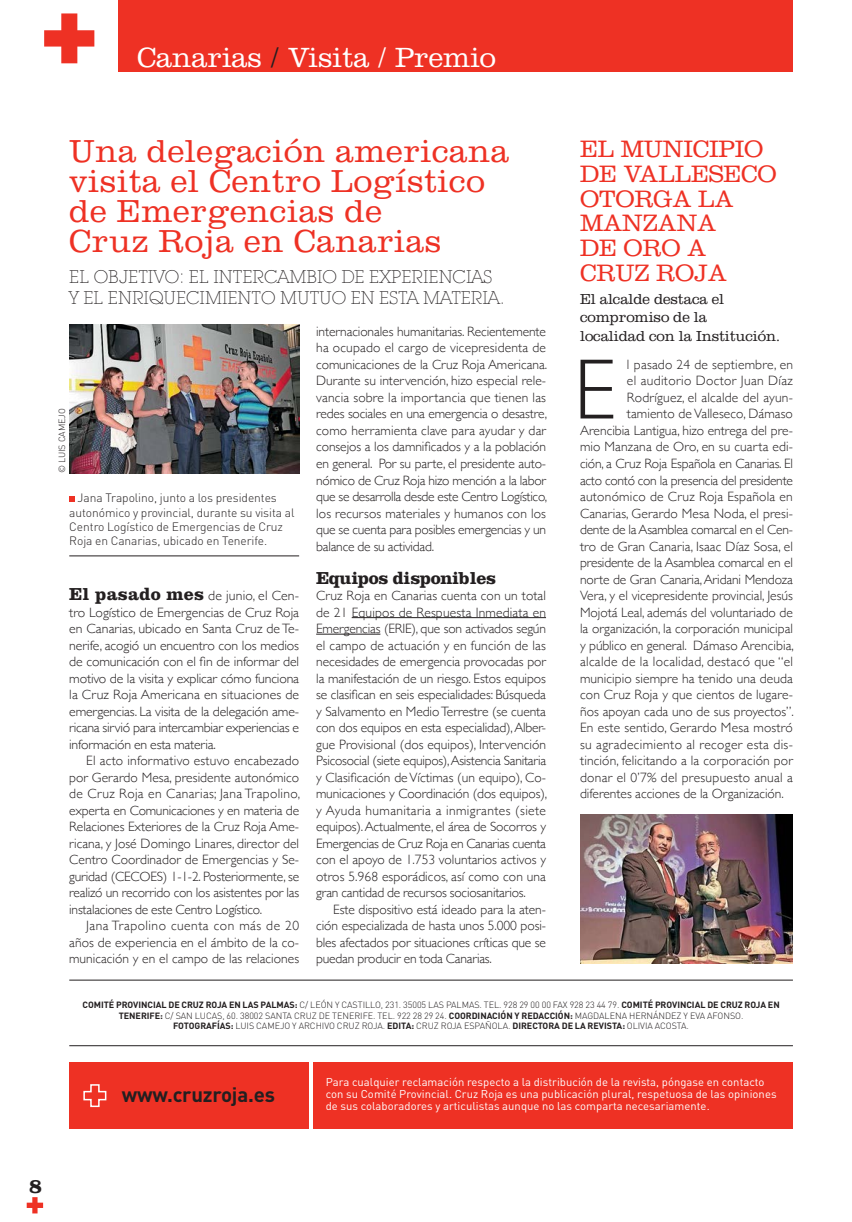
<style>
.page{position:relative;width:852px;height:1222px;background:#fff}
.page>*{position:absolute;margin:0;border:0;box-sizing:border-box;transform-origin:0 0}
.t1{font:300 86.1px "Gill Sans";color:#231f20}
.t2{font:300 33px/30px "Clarendon";letter-spacing:.02em;color:#ee3124}
.t3{font:300 28.8px "Clarendon";color:#fff}
.t4{font:300 24.6px/24.6px "Clarendon";letter-spacing:-.005em;color:#ee3124}
.t5{font:700 21px "Clarendon";color:#231f20}
.t6{font:700 20.4px "DIN";letter-spacing:-.01em;color:#231f20}
.t7{font:300 18px/21px "Lubalin Graph IT Cby BT Xtra";letter-spacing:-.005em;color:#231f20}
.t8{font:700 18px "Clarendon";letter-spacing:-.015em;color:#231f20}
.t9{font:300 15px/18px "Clarendon";letter-spacing:-.005em;color:#231f20}
.t10{font:300 13.5px/16.5px "Gill Sans";color:#231f20;text-align:justify}
.t11{font:300 13.5px "Gill Sans";letter-spacing:.025em;color:#231f20}
.t12{font:300 13.5px "Gill Sans";letter-spacing:-.02em;color:#231f20}
.t13{font:300 13.5px "Gill Sans";letter-spacing:.02em;color:#231f20}
.t14{font:300 12px/14.2px "DIN";letter-spacing:-.005em;color:#231f20}
.t15{font:11.25px/12px "DIN";letter-spacing:.005em;color:#fff}
.t16{font:300 9px/10.5px "DIN";letter-spacing:-.005em;color:#231f20;text-align:center}
.s1{color:#231f20}
.s2{font-family:"Clarendon";font-weight:700;font-size:18px}
.s3{font-weight:700}
</style>
<div class="page">
<svg style="left:27px;top:1197px;width:16px;height:16px"></svg>
<div style="left:119px;top:0;width:673px;height:72px;background:#ee3124"></div>
<svg style="left:44px;top:13px;width:50px;height:50px"></svg>
<div style="left:69px;top:1062px;width:239px;height:66px;background:#ee3124"></div>
<div style="left:313px;top:1062px;width:479px;height:66px;background:#ee3124"></div>
<hr style="left:69px;top:1045px;width:723px;height:1px;background:#231f20">
<hr style="left:69px;top:979px;width:723px;height:1px;background:#231f20">
<svg style="left:83px;top:1084px;width:24px;height:23px"></svg>
<hr style="left:69px;top:555px;width:230px;height:1px;background:#231f20">
<svg style="left:69px;top:496px;width:6px;height:6px"></svg>
<img style="left:69px;top:324px;width:230px;height:149px">
<img style="left:580px;top:814px;width:212px;height:149px">
<hr style="left:351px;top:617px;width:194px;height:1px;background:#231f20">
<hr style="left:316px;top:633px;width:64px;height:1px;background:#231f20">
<h3 class="t3" style="left:137px;top:46px;width:360px">Canarias <span class="s1">/</span> Visita / Premio</h3>
<h2 class="t2" style="left:69px;top:139px;width:441px">Una delegación americana visita el Centro Logístico de Emergencias de<br>Cruz Roja en Canarias</h2>
<h3 class="t4" style="left:579px;top:139px;width:198px">EL MUNICIPIO<br>DE VALLESECO<br>OTORGA LA<br>MANZANA<br>DE ORO A<br>CRUZ ROJA</h3>
<h3 class="t7" style="left:69px;top:267px;width:437px">EL OBJETIVO: EL INTERCAMBIO DE EXPERIENCIAS<br>Y EL ENRIQUECIMIENTO MUTUO EN ESTA MATERIA.</h3>
<p class="t9" style="left:579px;top:292px;width:202px">El alcalde destaca el compromiso de la<br>localidad con la Institución.</p>
<p class="t10" style="left:316px;top:323px;width:232px">internacionales humanitarias. Recientemente ha ocupado el cargo de vicepresidenta de comunicaciones de la Cruz Roja Americana.<br>Durante su intervención, hizo especial rele&shy;vancia sobre la importancia que tienen las redes sociales en una emergencia o desastre, como herramienta clave para ayudar y dar consejos a los damnificados y a la población en general. Por su parte, el presidente auto&shy;nómico de Cruz Roja hizo mención a la labor que se desarrolla desde este Centro Logístico, los recursos materiales y humanos con los que se cuenta para posibles emergencias y un balance de su actividad.</p>
<h3 class="t8" style="left:316px;top:570px;width:181px">Equipos disponibles</h3>
<p class="t10" style="left:316px;top:587px;width:232px">Cruz Roja en Canarias cuenta con un total de 21 Equipos de Respuesta Inmediata en Emergencias (ERIE), que son activados según el campo de actuación y en función de las necesidades de emergencia provocadas por la manifestación de un riesgo. Estos equipos se clasifican en seis especialidades: Búsqueda y Salvamento en Medio Terrestre (se cuenta con dos equipos en esta especialidad), Alber&shy;gue Provisional (dos equipos), Intervención Psicosocial (siete equipos), Asistencia Sanitaria y Clasificación de Víctimas (un equipo), Co&shy;municaciones y Coordinación (dos equipos), y Ayuda humanitaria a inmigrantes (siete equipos). Actualmente, el área de Socorros y Emergencias de Cruz Roja en Canarias cuenta con el apoyo de 1.753 voluntarios activos y otros 5.968 esporádicos, así como con una gran cantidad de recursos sociosanitarios.</p>
<p class="t10" style="left:316px;top:900px;width:231px;text-indent:17px">Este dispositivo está ideado para la aten&shy;ción especializada de hasta unos 5.000 posi&shy;bles afectados por situaciones críticas que se puedan producir en toda Canarias.</p>
<h1 class="t1" style="left:573px;top:341px;width:44px">E</h1>
<p class="t10" style="left:626px;top:356px;width:167px">l pasado 24 de septiembre, en</p>
<p class="t11" style="left:626px;top:373px;width:167px">el auditorio Doctor Juan Díaz</p>
<p class="t10" style="left:626px;top:389px;width:167px">Rodríguez, el alcalde del ayun-</p>
<p class="t10" style="left:626px;top:405px;width:167px">tamiento de Valleseco, Dámaso</p>
<p class="t10" style="left:579px;top:422px;width:214px">Arencibia Lantigua, hizo entrega del pre-</p>
<p class="t10" style="left:579px;top:438px;width:214px">mio Manzana de Oro, en su cuarta edi-</p>
<p class="t10" style="left:579px;top:455px;width:214px">ción, a Cruz Roja Española en Canarias. El</p>
<p class="t12" style="left:579px;top:472px;width:214px">acto contó con la presencia del presidente</p>
<p class="t10" style="left:579px;top:488px;width:214px">autonómico de Cruz Roja Española en</p>
<p class="t10" style="left:579px;top:504px;width:214px">Canarias, Gerardo Mesa Noda, el presi-</p>
<p class="t12" style="left:579px;top:522px;width:214px">dente de la Asamblea comarcal en el Cen-</p>
<p class="t10" style="left:579px;top:537px;width:214px">tro de Gran Canaria, Isaac Díaz Sosa, el</p>
<p class="t10" style="left:579px;top:554px;width:214px">presidente de la Asamblea comarcal en el</p>
<p class="t10" style="left:579px;top:570px;width:214px">norte de Gran Canaria, Aridani Mendoza</p>
<p class="t10" style="left:579px;top:587px;width:214px">Vera, y el vicepresidente provincial, Jesús</p>
<p class="t10" style="left:579px;top:603px;width:214px">Mojotá Leal, además del voluntariado de</p>
<p class="t10" style="left:579px;top:620px;width:214px">la organización, la corporación municipal</p>
<p class="t10" style="left:579px;top:636px;width:215px">y público en general. Dámaso Arencibia,</p>
<p class="t11" style="left:579px;top:654px;width:214px">alcalde de la localidad, destacó que “el</p>
<p class="t10" style="left:579px;top:669px;width:214px">municipio siempre ha tenido una deuda</p>
<p class="t10" style="left:579px;top:686px;width:214px">con Cruz Roja y que cientos de lugare-</p>
<p class="t10" style="left:579px;top:702px;width:215px">ños apoyan cada uno de sus proyectos”.</p>
<p class="t10" style="left:579px;top:719px;width:214px">En este sentido, Gerardo Mesa mostró</p>
<p class="t11" style="left:579px;top:736px;width:214px">su agradecimiento al recoger esta dis-</p>
<p class="t10" style="left:579px;top:752px;width:214px">tinción, felicitando a la corporación por</p>
<p class="t13" style="left:579px;top:769px;width:214px">donar el 0’7% del presupuesto anual a</p>
<p class="t10" style="left:579px;top:785px;width:205px">diferentes acciones de la Organización.</p>
<p class="t16" style="left:58px;top:473px;width:66px;rotate:-90deg">© LUIS CAMEJO</p>
<p class="t14" style="left:69px;top:492px;width:226px;text-indent:8px">Jana Trapolino, junto a los presidentes autonómico y provincial, durante su visita al Centro Logístico de Emergencias de Cruz Roja en Canarias, ubicado en Tenerife.</p>
<p class="t10" style="left:69px;top:587px;width:231px"><span class="s2">El pasado mes</span> de junio, el Cen&shy;tro Logístico de Emergencias de Cruz Roja en Canarias, ubicado en Santa Cruz de Te&shy;nerife, acogió un encuentro con los medios de comunicación con el fin de informar del motivo de la visita y explicar cómo funciona la Cruz Roja Americana en situaciones de emergencias. La visita de la delegación ame&shy;ricana sirvió para intercambiar experiencias e información en esta materia.</p>
<p class="t10" style="left:69px;top:752px;width:232px;text-indent:17px">El acto informativo estuvo encabezado por Gerardo Mesa, presidente autonómico de Cruz Roja en Canarias; Jana Trapolino, experta en Comunicaciones y en materia de Relaciones Exteriores de la Cruz Roja Ame&shy;ricana, y José Domingo Linares, director del Centro Coordinador de Emergencias y Se&shy;guridad (CECOES) 1-1-2. Posteriormente, se realizó un recorrido con los asistentes por las instalaciones de este Centro Logístico.</p>
<p class="t10" style="left:69px;top:917px;width:231px;text-indent:17px">Jana Trapolino cuenta con más de 20 años de experiencia en el ámbito de la co&shy;municación y en el campo de las relaciones</p>
<p class="t16" style="left:82px;top:1000px;width:698px"><span class="s3">COMITÉ PROVINCIAL DE CRUZ ROJA EN LAS PALMAS:</span> C/ LEÓN Y CASTILLO, 231. 35005 LAS PALMAS. TEL. 928 29 00 00 FAX 928 23 44 79. <span class="s3">COMITÉ PROVINCIAL DE CRUZ ROJA EN<br>TENERIFE:</span> C/ SAN LUCAS, 60. 38002 SANTA CRUZ DE TENERIFE. TEL. 922 28 29 24. <span class="s3">COORDINACIÓN Y REDACCIÓN:</span> MAGDALENA HERNÁNDEZ Y EVA AFONSO.<br><span class="s3">FOTOGRAFÍAS:</span> LUIS CAMEJO Y ARCHIVO CRUZ ROJA. <span class="s3">EDITA:</span> CRUZ ROJA ESPAÑOLA. <span class="s3">DIRECTORA DE LA REVISTA:</span> OLIVIA ACOSTA.</p>
<h3 class="t6" style="left:122px;top:1086px;width:154px">www.cruzroja.es</h3>
<p class="t15" style="left:325px;top:1077px;width:452px">Para cualquier reclamación respecto a la distribución de la revista, póngase en contacto con su Comité Provincial. Cruz Roja es una publicación plural, respetuosa de las opiniones de sus colaboradores y articulistas aunque no las comparta necesariamente.</p>
<h3 class="t5" style="left:29px;top:1177px;width:14px">8</h3>
</div>
